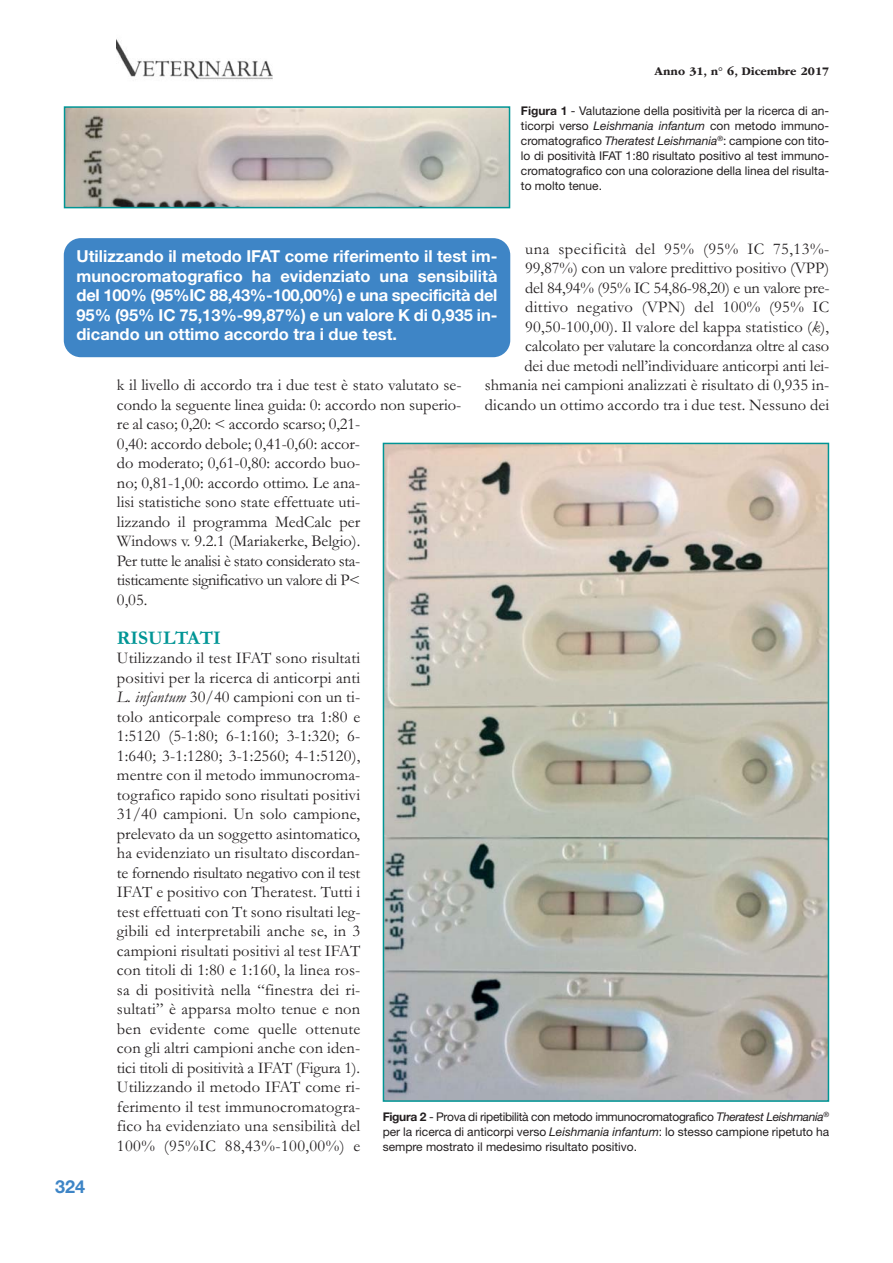
<style>
.page{position:relative;width:893px;height:1263px;background:#fff}
.page>*{position:absolute;margin:0;border:0;box-sizing:border-box;transform-origin:0 0}
.t1{font:700 19.5px "Garamond";color:#009595}
.t2{font:700 18px "Helvetica Neue LT Std";color:#3e85c6}
.t3{font:16.5px/19.5px "Garamond";color:#231f20}
.t4{font:700 16.5px/19.5px "Helvetica Neue LT Std";color:#fff;text-align:justify}
.t5{font:12px/15px "Helvetica Neue LT Std";color:#231f20;text-align:justify}
.t6{font:700 12px "ITC Garamond Std";color:#231f20}
.s1{font-weight:700}
.s2{font-style:italic}
</style>
<div class="page">
<img style="left:117px;top:40px;width:156px;height:40px">
<div style="left:64px;top:238px;width:446px;height:119px;background:#3e85c6;border-radius:17px"></div>
<img style="left:67px;top:109px;width:440px;height:96px">
<div style="left:64px;top:106px;width:446px;height:102px;border:2px solid #009595"></div>
<img style="left:386px;top:446px;width:440px;height:653px">
<div style="left:383px;top:443px;width:446px;height:659px;border:2px solid #009595"></div>
<p class="t6" style="left:655px;top:66px;width:176px">Anno 31, n° 6, Dicembre 2017</p>
<p class="t5" style="left:521px;top:104px;width:310px"><span class="s1">Figura 1</span> - Valutazione della positività per la ricerca di an&shy;ticorpi verso <span class="s2">Leishmania infantum</span> con metodo immuno&shy;cromatografico <span class="s2">Theratest Leishmania</span><sup>®</sup>: campione con tito&shy;lo di positività IFAT 1:80 risultato positivo al test immuno&shy;cromatografico con una colorazione della linea del risulta&shy;to molto tenue.</p>
<p class="t3" style="left:485px;top:241px;width:346px;text-align:right">una specificità del 95% (95% IC 75,13%- 99,87%) con un valore predittivo positivo (VPP)<br>del 84,94% (95% IC 54,86-98,20) e un valore pre&shy;dittivo negativo (VPN) del 100% (95% IC 90,50-100,00). Il valore del kappa statistico (<span class="s2">k</span>), calcolato per valutare la concordanza oltre al caso<br>dei due metodi nell’individuare anticorpi anti lei&shy;shmania nei campioni analizzati è risultato di 0,935 in&shy;dicando un ottimo accordo tra i due test. Nessuno dei</p>
<p class="t4" style="left:77px;top:248px;width:422px">Utilizzando il metodo IFAT come riferimento il test im&shy;munocromatografico ha evidenziato una sensibilità del 100% (95%IC 88,43%-100,00%) e una specificità del 95% (95% IC 75,13%-99,87%) e un valore K di 0,935 in&shy;dicando un ottimo accordo tra i due test.</p>
<p class="t3" style="left:117px;top:377px;width:346px">k il livello di accordo tra i due test è stato valutato se&shy;condo la seguente linea guida: 0: accordo non superio&shy;re al caso; 0,20: &lt; accordo scarso; 0,21-<br>0,40: accordo debole; 0,41-0,60: accor-<br>do moderato; 0,61-0,80: accordo buo-<br>no; 0,81-1,00: accordo ottimo. Le ana-<br>lisi statistiche sono state effettuate uti-<br>lizzando il programma MedCalc per<br>Windows v. 9.2.1 (Mariakerke, Belgio).<br>Per tutte le analisi è stato considerato sta-<br>tisticamente significativo un valore di P&lt;<br>0,05.</p>
<p class="t1" style="left:117px;top:630px;width:106px">RISULTATI</p>
<p class="t3" style="left:117px;top:650px;width:245px;text-align:justify">Utilizzando il test IFAT sono risultati positivi per la ricerca di anticorpi anti <span class="s2">L. infantum</span> 30/40 campioni con un ti&shy;tolo anticorpale compreso tra 1:80 e 1:5120 (5-1:80; 6-1:160; 3-1:320; 6- 1:640; 3-1:1280; 3-1:2560; 4-1:5120), mentre con il metodo immunocroma&shy;tografico rapido sono risultati positivi 31/40 campioni. Un solo campione, prelevato da un soggetto asintomatico, ha evidenziato un risultato discordan&shy;te fornendo risultato negativo con il test IFAT e positivo con Theratest. Tutti i test effettuati con Tt sono risultati leg&shy;gibili ed interpretabili anche se, in 3 campioni risultati positivi al test IFAT con titoli di 1:80 e 1:160, la linea ros&shy;sa di positività nella “finestra dei ri&shy;sultati” è apparsa molto tenue e non ben evidente come quelle ottenute con gli altri campioni anche con iden&shy;tici titoli di positività a IFAT (Figura 1).<br>Utilizzando il metodo IFAT come ri&shy;ferimento il test immunocromatogra&shy;fico ha evidenziato una sensibilità del 100% (95%IC 88,43%-100,00%) e</p>
<p class="t5" style="left:383px;top:1110px;width:448px"><span class="s1">Figura 2</span> - Prova di ripetibilità con metodo immunocromatografico <span class="s2">Theratest Leishmania</span><sup>® </sup>per la ricerca di anticorpi verso <span class="s2">Leishmania infantum</span>: lo stesso campione ripetuto ha sempre mostrato il medesimo risultato positivo.</p>
<p class="t2" style="left:55px;top:1180px;width:32px">324</p>
</div>
